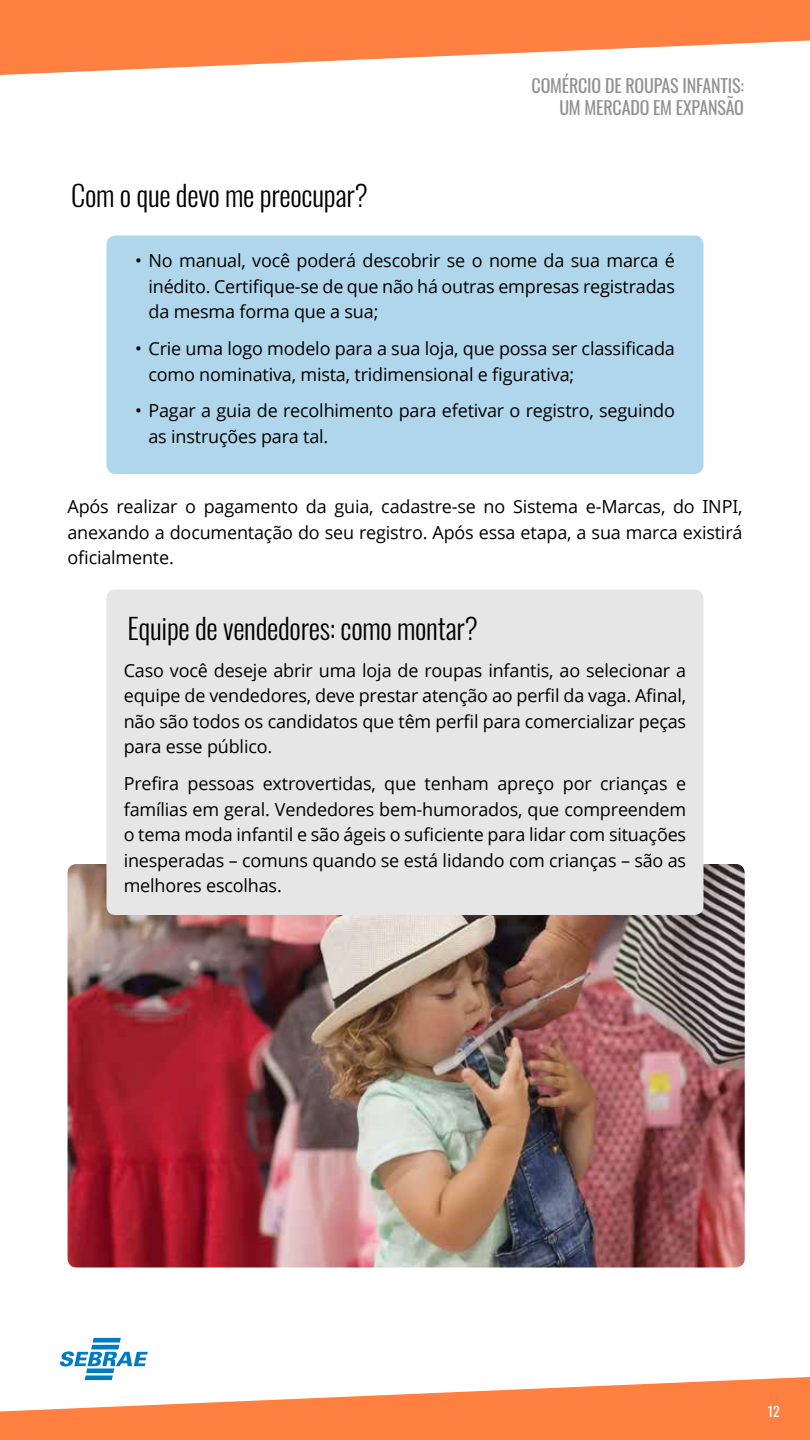
<style>
.page{position:relative;width:810px;height:1440px;background:#fff}
.page>*{position:absolute;margin:0;border:0;box-sizing:border-box;transform-origin:0 0}
.t1{font:300 28.5px "Oswald";letter-spacing:-.01em;color:#000}
.t2{font:18px/25.5px "Open Sans";letter-spacing:-.01em;color:#000;text-align:justify}
.t3{font:18px/22.5px "Oswald";letter-spacing:-.01em;color:#919191;text-align:right}
.t4{font:13.5px "Oswald";color:#fff}
</style>
<div class="page">
<div style="left:106px;top:235px;width:598px;height:239px;background:#b0d6ec;border-radius:9px"></div>
<img style="left:68px;top:864px;width:677px;height:404px">
<svg style="left:0;top:0;width:810px;height:75px;fill:#ff8041"></svg>
<svg style="left:0;top:1377px;width:810px;height:63px;fill:#ff8041"></svg>
<svg style="left:60px;top:1338px;width:88px;height:42px"></svg>
<div style="left:106px;top:590px;width:598px;height:325px;background:#e6e6e6;border-radius:9px"></div>
<h1 class="t1" style="left:71px;top:170px;width:298px">Com o que devo me preocupar?</h1>
<p class="t3" style="left:532px;top:72px;width:214px">COMÉRCIO DE ROUPAS INFANTIS:<br>UM MERCADO EM EXPANSÃO</p>
<p class="t2" style="left:148px;top:248px;width:528px;text-indent:-14px">• No manual, você poderá descobrir se o nome da sua marca é inédito. Certifique-se de que não há outras empresas registradas da mesma forma que a sua;</p>
<p class="t2" style="left:148px;top:335px;width:528px;text-indent:-14px">• Crie uma logo modelo para a sua loja, que possa ser classificada como nominativa, mista, tridimensional e figurativa;</p>
<p class="t2" style="left:148px;top:398px;width:528px;text-indent:-14px">• Pagar a guia de recolhimento para efetivar o registro, seguindo as instruções para tal.</p>
<p class="t2" style="left:68px;top:494px;width:677px">Após realizar o pagamento da guia, cadastre-se no Sistema e-Marcas, do INPI, anexando a documentação do seu registro. Após essa etapa, a sua marca existirá oficialmente.</p>
<h1 class="t1" style="left:128px;top:603px;width:352px">Equipe de vendedores: como montar?</h1>
<p class="t2" style="left:124px;top:657px;width:564px">Caso você deseje abrir uma loja de roupas infantis, ao selecionar a equipe de vendedores, deve prestar atenção ao perfil da vaga. Afinal, não são todos os candidatos que têm perfil para comercializar peças para esse público.</p>
<p class="t2" style="left:124px;top:770px;width:564px">Prefira pessoas extrovertidas, que tenham apreço por crianças e famílias em geral. Vendedores bem-humorados, que compreendem o tema moda infantil e são ágeis o suficiente para lidar com situações inesperadas – comuns quando se está lidando com crianças – são as melhores escolhas.</p>
<p class="t4" style="left:768px;top:1399px;width:13px">12</p>
</div>
